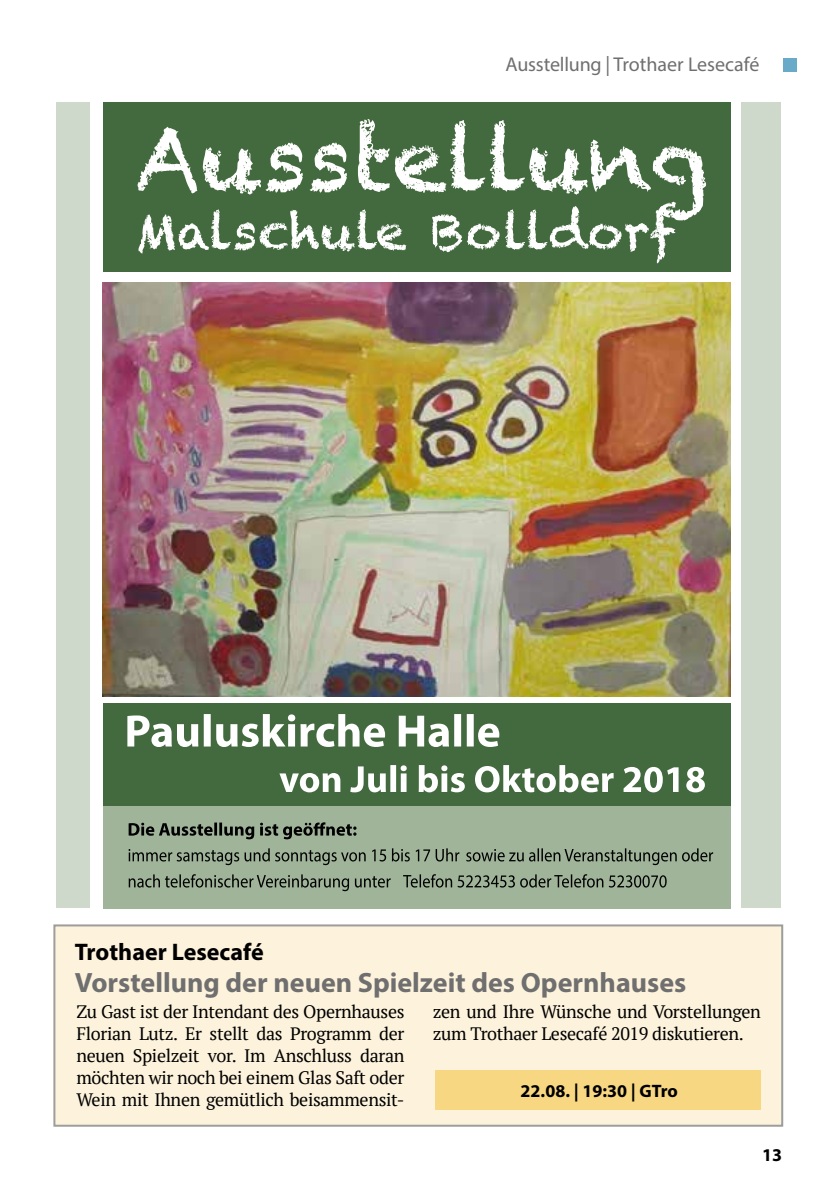
<style>
.page{position:relative;width:840px;height:1191px;background:#fff}
.page>*{position:absolute;margin:0;border:0;box-sizing:border-box;transform-origin:0 0}
.t1{font:700 28px "Myriad Pro";color:#706f6f}
.t2{font:700 24px "Myriad Pro";color:#000}
.t3{font:20px "Myriad Pro";letter-spacing:-.01em;color:#706f6f}
.t4{font:18px/22px "PT Serif";letter-spacing:-.02em;color:#000;text-align:justify}
.t5{font:700 18px "Myriad Pro";color:#000}
</style>
<div class="page">
<div style="left:782px;top:58px;width:14px;height:14px;background:#68aac8"></div>
<div style="left:103px;top:729px;width:626px;height:179px;background:#a0b49a"></div>
<div style="left:103px;top:703px;width:626px;height:102px;background:#436a3e"></div>
<img style="left:102px;top:282px;width:627px;height:414px">
<div style="left:103px;top:103px;width:626px;height:169px;background:#436a3e"></div>
<svg style="left:138px;top:220px;width:537px;height:43px"></svg>
<svg style="left:137px;top:119px;width:568px;height:101px"></svg>
<svg style="left:279px;top:765px;width:425px;height:27px"></svg>
<svg style="left:127px;top:714px;width:372px;height:33px"></svg>
<svg style="left:403px;top:874px;width:263px;height:13px"></svg>
<svg style="left:129px;top:874px;width:261px;height:17px"></svg>
<svg style="left:466px;top:848px;width:246px;height:17px"></svg>
<svg style="left:128px;top:848px;width:331px;height:17px"></svg>
<svg style="left:128px;top:822px;width:228px;height:17px"></svg>
<div style="left:57px;top:103px;width:33px;height:805px;background:#ced9cb"></div>
<div style="left:741px;top:103px;width:39px;height:805px;background:#ced9cb"></div>
<div style="left:53px;top:924px;width:729px;height:202px;background:#fdf3dc;border:2px solid #9d9d9c"></div>
<div style="left:435px;top:1070px;width:325px;height:39px;background:#f7d782"></div>
<p class="t3" style="left:505px;top:52px;width:255px">Ausstellung | Trothaer Lesecafé</p>
<h2 class="t2" style="left:75px;top:936px;width:190px">Trothaer Lesecafé</h2>
<h1 class="t1" style="left:75px;top:964px;width:612px">Vorstellung der neuen Spielzeit des Opernhauses</h1>
<p class="t4" style="left:76px;top:1000px;width:329px">Zu Gast ist der Intendant des Opernhauses Florian Lutz. Er stellt das Programm der neuen Spielzeit vor. Im Anschluss daran möchten wir noch bei einem Glas Saft oder Wein mit Ihnen gemütlich beisammensit-</p>
<p class="t4" style="left:432px;top:1000px;width:329px">zen und Ihre Wünsche und Vorstellungen zum Trothaer Lesecafé 2019 diskutieren.</p>
<p class="t5" style="left:520px;top:1079px;width:158px">22.08. | 19:30 | GTro</p>
<p class="t5" style="left:761px;top:1143px;width:21px">13</p>
</div>
